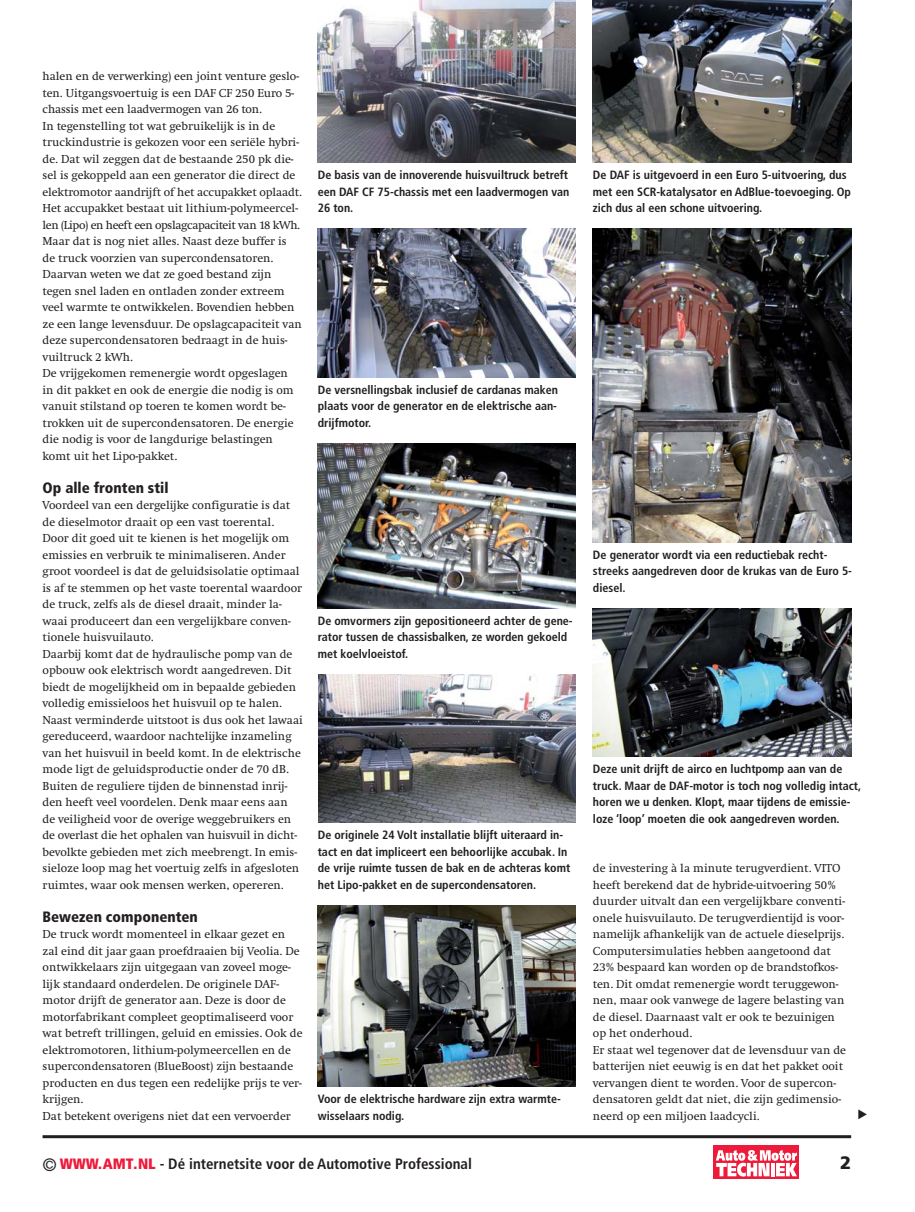
<style>
.page{position:relative;width:915px;height:1212px;background:#fff}
.page>*{position:absolute;margin:0;border:0;box-sizing:border-box;transform-origin:0 0}
.t1{font:900 18px "Frutiger LT Std";color:#231f20}
.t2{font:700 condensed 15px "Frutiger";color:#231f20}
.t3{font:900 condensed 15px "Frutiger LT Std";color:#231f20}
.t4{font:12px/16.5px "Swift";color:#231f20}
.t5{font:700 condensed 12px/16.5px "Frutiger LT Std";color:#231f20}
.s1{font-weight:400;font-size:18px}
.s2{font-weight:900;color:#ed1a3a}
</style>
<div class="page">
<hr style="left:43px;top:1135px;width:807px;height:3px;background:#231f20">
<img style="left:317px;top:0;width:258px;height:163px">
<img style="left:592px;top:0;width:258px;height:163px">
<img style="left:318px;top:674px;width:257px;height:149px">
<img style="left:317px;top:229px;width:258px;height:148px">
<img style="left:317px;top:905px;width:258px;height:182px">
<img style="left:317px;top:443px;width:258px;height:165px">
<img style="left:592px;top:608px;width:258px;height:149px">
<img style="left:592px;top:229px;width:258px;height:313px">
<div style="left:713px;top:1146px;width:86px;height:33px;background:#ed1a3a"></div>
<svg style="left:715px;top:1150px;width:81px;height:26px"></svg>
<p class="t4" style="left:43px;top:69px;width:261px">halen en de verwerking) een joint venture geslo&shy;ten. Uitgangsvoertuig is een DAF CF 250 Euro 5- chassis met een laadvermogen van 26 ton.<br>In tegenstelling tot wat gebruikelijk is in de truckindustrie is gekozen voor een seriële hybri&shy;de. Dat wil zeggen dat de bestaande 250 pk die&shy;sel is gekoppeld aan een generator die direct de elektromotor aandrijft of het accupakket oplaadt.<br>Het accupakket bestaat uit lithium-polymeercel&shy;len (Lipo) en heeft een opslagcapaciteit van 18 kWh.<br>Maar dat is nog niet alles. Naast deze buffer is de truck voorzien van supercondensatoren.<br>Daarvan weten we dat ze goed bestand zijn tegen snel laden en ontladen zonder extreem veel warmte te ontwikkelen. Bovendien hebben ze een lange levensduur. De opslagcapaciteit van deze supercondensatoren bedraagt in de huis&shy;vuiltruck 2 kWh.<br>De vrijgekomen remenergie wordt opgeslagen in dit pakket en ook de energie die nodig is om vanuit stilstand op toeren te komen wordt be&shy;trokken uit de supercondensatoren. De energie die nodig is voor de langdurige belastingen komt uit het Lipo-pakket.</p>
<p class="t3" style="left:43px;top:482px;width:127px">Op alle fronten stil</p>
<p class="t4" style="left:43px;top:498px;width:262px">Voordeel van een dergelijke configuratie is dat de dieselmotor draait op een vast toerental.<br>Door dit goed uit te kienen is het mogelijk om emissies en verbruik te minimaliseren. Ander groot voordeel is dat de geluidsisolatie optimaal is af te stemmen op het vaste toerental waardoor de truck, zelfs als de diesel draait, minder la&shy;waai produceert dan een vergelijkbare conven&shy;tionele huisvuilauto.<br>Daarbij komt dat de hydraulische pomp van de opbouw ook elektrisch wordt aangedreven. Dit biedt de mogelijkheid om in bepaalde gebieden volledig emissieloos het huisvuil op te halen.<br>Naast verminderde uitstoot is dus ook het lawaai gereduceerd, waardoor nachtelijke inzameling van het huisvuil in beeld komt. In de elektrische mode ligt de geluidsproductie onder de 70 dB.<br>Buiten de reguliere tijden de binnenstad inrij&shy;den heeft veel voordelen. Denk maar eens aan de veiligheid voor de overige weggebruikers en de overlast die het ophalen van huisvuil in dicht&shy;bevolkte gebieden met zich meebrengt. In emis&shy;sieloze loop mag het voertuig zelfs in afgesloten ruimtes, waar ook mensen werken, opereren.</p>
<p class="t3" style="left:43px;top:911px;width:157px">Bewezen componenten</p>
<p class="t4" style="left:43px;top:927px;width:261px">De truck wordt momenteel in elkaar gezet en zal eind dit jaar gaan proefdraaien bij Veolia. De ontwikkelaars zijn uitgegaan van zoveel moge&shy;lijk standaard onderdelen. De originele DAF&shy;motor drijft de generator aan. Deze is door de motorfabrikant compleet geoptimaliseerd voor wat betreft trillingen, geluid en emissies. Ook de elektromotoren, lithium-polymeercellen en de supercondensatoren (BlueBoost) zijn bestaande producten en dus tegen een redelijke prijs te ver&shy;krijgen.<br>Dat betekent overigens niet dat een vervoerder</p>
<p class="t5" style="left:317px;top:168px;width:253px;text-align:justify">De basis van de innoverende huisvuiltruck betreft een DAF CF 75-chassis met een laadvermogen van 26 ton.</p>
<p class="t5" style="left:592px;top:168px;width:259px">De DAF is uitgevoerd in een Euro 5-uitvoering, dus met een SCR-katalysator en AdBlue-toevoeging. Op zich dus al een schone uitvoering.</p>
<p class="t5" style="left:317px;top:382px;width:241px;text-align:justify">De versnellingsbak inclusief de cardanas maken plaats voor de generator en de elektrische aan&shy;drijfmotor.</p>
<p class="t5" style="left:317px;top:613px;width:256px">De omvormers zijn gepositioneerd achter de gene&shy;rator tussen de chassisbalken, ze worden gekoeld met koelvloeistof.</p>
<p class="t5" style="left:592px;top:547px;width:260px">De generator wordt via een reductiebak recht&shy;streeks aangedreven door de krukas van de Euro 5- diesel.</p>
<p class="t5" style="left:317px;top:828px;width:254px">De originele 24 Volt installatie blijft uiteraard in&shy;tact en dat impliceert een behoorlijke accubak. In de vrije ruimte tussen de bak en de achteras komt het Lipo-pakket en de supercondensatoren.</p>
<p class="t5" style="left:317px;top:1092px;width:244px">Voor de elektrische hardware zijn extra warmte&shy;wisselaars nodig.</p>
<p class="t5" style="left:592px;top:762px;width:269px">Deze unit drijft de airco en luchtpomp aan van de truck. Maar de DAF-motor is toch nog volledig intact, horen we u denken. Klopt, maar tijdens de emissie&shy;loze ‘loop’ moeten die ook aangedreven worden.</p>
<p class="t4" style="left:592px;top:861px;width:254px">de investering à la minute terugverdient. VITO heeft berekend dat de hybride-uitvoering 50% duurder uitvalt dan een vergelijkbare conventi&shy;onele huisvuilauto. De terugverdientijd is voor&shy;namelijk afhankelijk van de actuele dieselprijs.<br>Computersimulaties hebben aangetoond dat 23% bespaard kan worden op de brandstofkos&shy;ten. Dit omdat remenergie wordt teruggewon&shy;nen, maar ook vanwege de lagere belasting van de diesel. Daarnaast valt er ook te bezuinigen op het onderhoud.<br>Er staat wel tegenover dat de levensduur van de batterijen niet eeuwig is en dat het pakket ooit vervangen dient te worden. Voor de supercon&shy;densatoren geldt dat niet, die zijn gedimensio&shy;neerd op een miljoen laadcycli.</p>
<p class="t2" style="left:43px;top:1158px;width:431px"><span class="s1">©</span> <span class="s2">WWW.AMT.NL</span> - Dé internetsite voor de Automotive Professional</p>
<h1 class="t1" style="left:839px;top:1153px;width:13px">2</h1>
</div>
